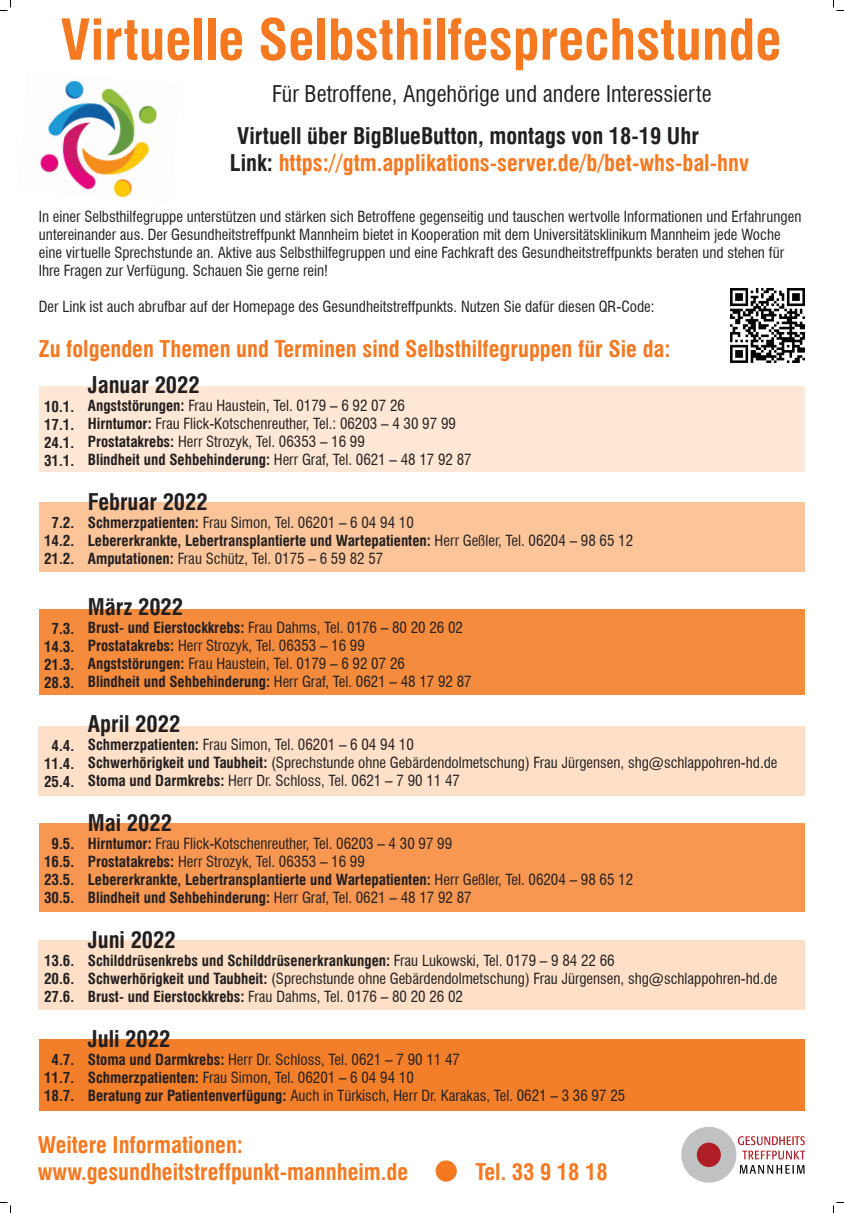
<style>
.page{position:relative;width:844px;height:1213px;background:#fff}
.page>*{position:absolute;margin:0;border:0;box-sizing:border-box;transform-origin:0 0}
.t1{font:700 condensed 55px "Swiss 721 BT";color:#f47921}
.t2{font:700 condensed 22.5px/27px "Swiss 721 BT";color:#f47921}
.t3{font:700 condensed 22.5px "Swiss 721 BT";color:#231f20}
.t4{font:condensed 22.5px "Swiss 721 BT";color:#231f20}
.t5{font:condensed 15px/18px "Swiss 721 BT";color:#231f20}
.t6{font:700 condensed 15px/18px "Swiss 721 BT";color:#231f20;text-align:center}
.s1{color:#231f20}
.s2{font-weight:700}
.s3{font-weight:400}
</style>
<div class="page">
<div style="left:39px;top:1039px;width:765px;height:72px;background:#f47f2a"></div>
<div style="left:39px;top:386px;width:765px;height:86px;background:#fee7d4"></div>
<div style="left:39px;top:726px;width:765px;height:69px;background:#fde0c7"></div>
<div style="left:39px;top:824px;width:765px;height:88px;background:#f79752"></div>
<div style="left:39px;top:941px;width:765px;height:69px;background:#fde0c7"></div>
<div style="left:39px;top:609px;width:765px;height:86px;background:#f58b3c"></div>
<div style="left:39px;top:503px;width:765px;height:69px;background:#fcc599"></div>
<div style="left:436px;top:1161px;width:20px;height:20px;background:#f47921;border-radius:50%"></div>
<div style="left:435px;top:1161px;width:21px;height:20px;border:1px solid #f47921;border-radius:50%"></div>
<img style="left:40px;top:80px;width:118px;height:118px">
<img style="left:730px;top:288px;width:75px;height:75px">
<img style="left:681px;top:1127px;width:125px;height:56px">
<svg style="left:0;top:0;width:11px;height:11px"></svg>
<svg style="left:0;top:1202px;width:11px;height:11px"></svg>
<svg style="left:833px;top:0;width:10px;height:11px"></svg>
<svg style="left:833px;top:1202px;width:10px;height:11px"></svg>
<h1 class="t1" style="left:61px;top:7px;width:722px">Virtuelle Selbsthilfesprechstunde</h1>
<h2 class="t4" style="left:272px;top:80px;width:441px">Für Betroffene, Angehörige und andere Interessierte</h2>
<h2 class="t2" style="left:230px;top:122px;width:520px;text-indent:7px"><span class="s1">Virtuell über BigBlueButton, montags von 18-19 Uhr<br>Link:</span> https://gtm.applikations-server.de/b/bet-whs-bal-hnv</h2>
<p class="t5" style="left:39px;top:207px;width:763px">In einer Selbsthilfegruppe unterstützen und stärken sich Betroffene gegenseitig und tauschen wertvolle Informationen und Erfahrungen untereinander aus. Der Gesundheitstreffpunkt Mannheim bietet in Kooperation mit dem Universitätsklinikum Mannheim jede Woche eine virtuelle Sprechstunde an. Aktive aus Selbsthilfegruppen und eine Fachkraft des Gesundheitstreffpunkts beraten und stehen für Ihre Fragen zur Verfügung. Schauen Sie gerne rein!</p>
<p class="t5" style="left:39px;top:297px;width:617px">Der Link ist auch abrufbar auf der Homepage des Gesundheitstreffpunkts. Nutzen Sie dafür diesen QR-Code:</p>
<h2 class="t2" style="left:39px;top:335px;width:633px">Zu folgenden Themen und Terminen sind Selbsthilfegruppen für Sie da:</h2>
<p class="t6" style="left:44px;top:397px;width:31px;text-align:justify">10.1.<br>17.1.<br>24.1.<br>31.1.</p>
<p class="t6" style="left:44px;top:513px;width:31px">7.2.<br>14.2.<br>21.2.</p>
<p class="t6" style="left:44px;top:620px;width:31px">7.3.<br>14.3.<br>21.3.<br>28.3.</p>
<p class="t6" style="left:44px;top:736px;width:31px">4.4.<br>11.4.<br>25.4.</p>
<p class="t6" style="left:44px;top:835px;width:31px">9.5.<br>16.5.<br>23.5.<br>30.5.</p>
<p class="t6" style="left:44px;top:952px;width:31px;text-align:justify">13.6.<br>20.6.<br>27.6.</p>
<p class="t6" style="left:44px;top:1050px;width:31px">4.7.<br>11.7.<br>18.7.</p>
<h2 class="t3" style="left:88px;top:371px;width:113px">Januar 2022</h2>
<p class="t5" style="left:88px;top:396px;width:385px"><span class="s2">Angststörungen:</span> Frau Haustein, Tel. 0179 – 6 92 07 26<br><span class="s2">Hirntumor:</span> Frau Flick-Kotschenreuther, Tel.: 06203 – 4 30 97 99<br><span class="s2">Prostatakrebs:</span> Herr Strozyk, Tel. 06353 – 16 99<br><span class="s2">Blindheit und Sehbehinderung:</span> Herr Graf, Tel. 0621 – 48 17 92 87</p>
<h2 class="t3" style="left:88px;top:488px;width:121px">Februar 2022</h2>
<p class="t6" style="left:88px;top:513px;width:546px;text-align:left">Schmerzpatienten: <span class="s3">Frau Simon, Tel. 06201 – 6 04 94 10<br></span>Lebererkrankte, Lebertransplantierte und Wartepatienten: <span class="s3">Herr Geßler, Tel. 06204 – 98 65 12<br></span>Amputationen: <span class="s3">Frau Schütz, Tel. 0175 – 6 59 82 57</span></p>
<h2 class="t3" style="left:88px;top:593px;width:97px">März 2022</h2>
<p class="t5" style="left:88px;top:618px;width:385px"><span class="s2">Brust- und Eierstockkrebs:</span> Frau Dahms, Tel. 0176 – 80 20 26 02<br><span class="s2">Prostatakrebs:</span> Herr Strozyk, Tel. 06353 – 16 99<br><span class="s2">Angststörungen:</span> Frau Haustein, Tel. 0179 – 6 92 07 26<br><span class="s2">Blindheit und Sehbehinderung:</span> Herr Graf, Tel. 0621 – 48 17 92 87</p>
<h2 class="t3" style="left:88px;top:710px;width:94px">April 2022</h2>
<p class="t5" style="left:88px;top:735px;width:690px"><span class="s2">Schmerzpatienten:</span> Frau Simon, Tel. 06201 – 6 04 94 10<br><span class="s2">Schwerhörigkeit und Taubheit:</span> (Sprechstunde ohne Gebärdendolmetschung) Frau Jürgensen, shg@schlappohren-hd.de<br><span class="s2">Stoma und Darmkrebs:</span> Herr Dr. Schloss, Tel. 0621 – 7 90 11 47</p>
<h2 class="t3" style="left:88px;top:809px;width:85px">Mai 2022</h2>
<p class="t5" style="left:88px;top:834px;width:546px"><span class="s2">Hirntumor:</span> Frau Flick-Kotschenreuther, Tel. 06203 – 4 30 97 99<br><span class="s2">Prostatakrebs:</span> Herr Strozyk, Tel. 06353 – 16 99<br><span class="s2">Lebererkrankte, Lebertransplantierte und Wartepatienten:</span> Herr Geßler, Tel. 06204 – 98 65 12<br><span class="s2">Blindheit und Sehbehinderung:</span> Herr Graf, Tel. 0621 – 48 17 92 87</p>
<h2 class="t3" style="left:88px;top:926px;width:89px">Juni 2022</h2>
<p class="t5" style="left:88px;top:951px;width:690px"><span class="s2">Schilddrüsenkrebs und Schilddrüsenerkrankungen:</span> Frau Lukowski, Tel. 0179 – 9 84 22 66<br><span class="s2">Schwerhörigkeit und Taubheit:</span> (Sprechstunde ohne Gebärdendolmetschung) Frau Jürgensen, shg@schlappohren-hd.de<br><span class="s2">Brust- und Eierstockkrebs:</span> Frau Dahms, Tel. 0176 – 80 20 26 02</p>
<h2 class="t3" style="left:88px;top:1025px;width:84px">Juli 2022</h2>
<p class="t5" style="left:88px;top:1050px;width:538px"><span class="s2">Stoma und Darmkrebs:</span> Herr Dr. Schloss, Tel. 0621 – 7 90 11 47<br><span class="s2">Schmerzpatienten:</span> Frau Simon, Tel. 06201 – 6 04 94 10<br><span class="s2">Beratung zur Patientenverfügung:</span> Auch in Türkisch, Herr Dr. Karakas, Tel. 0621 – 3 36 97 25</p>
<h2 class="t2" style="left:38px;top:1131px;width:371px">Weitere Informationen: www.gesundheitstreffpunkt-mannheim.de</h2>
<h2 class="t2" style="left:475px;top:1158px;width:133px">Tel. 33 9 18 18</h2>
</div>
